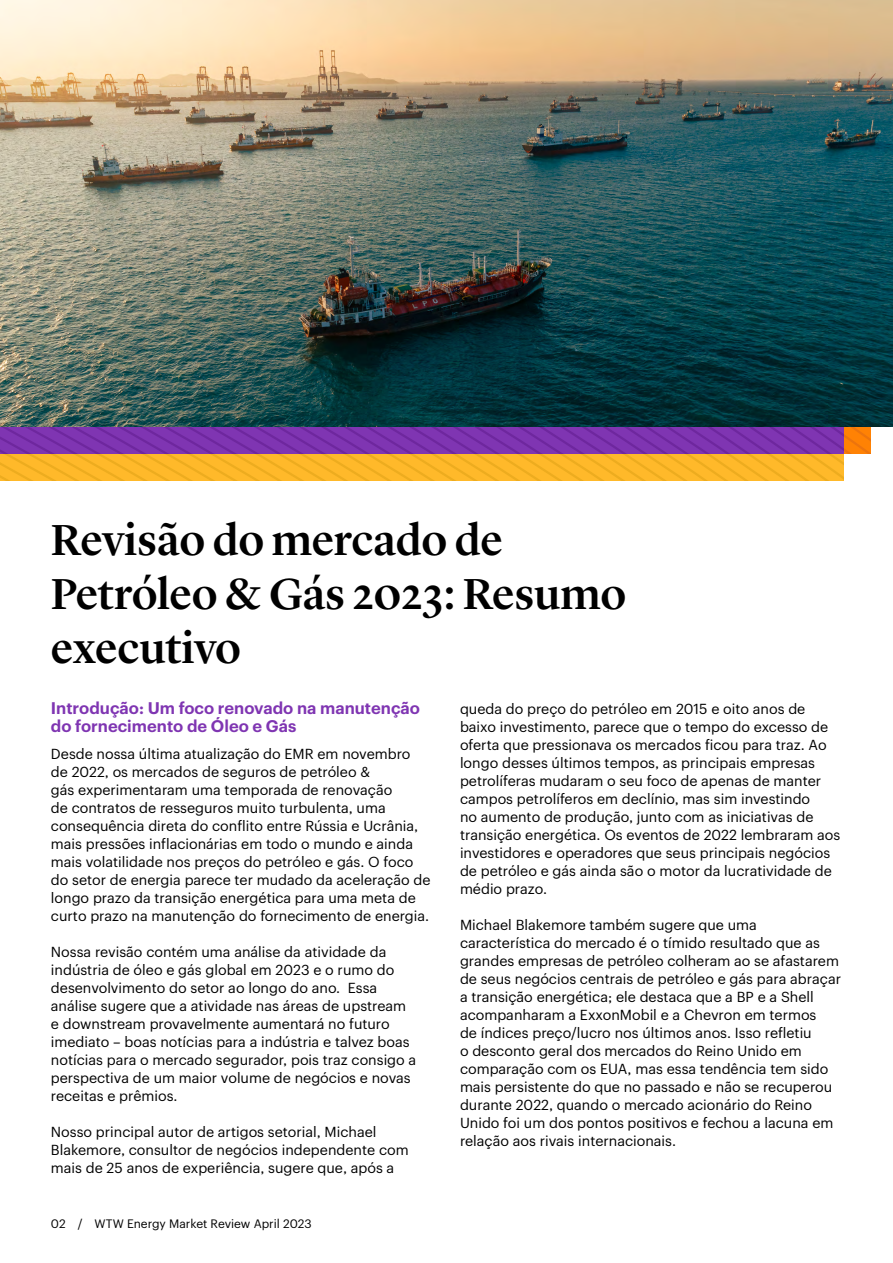
<style>
.page{position:relative;width:893px;height:1263px;background:#fff}
.page>*{position:absolute;margin:0;border:0;box-sizing:border-box;transform-origin:0 0}
.t1{font:500 45px/54px "Lyon Display";letter-spacing:-.005em;color:#000}
.t2{font:600 16.5px/18px "Graphik";color:#7f35b2}
.t3{font:14.25px/18px "Graphik";color:#000}
.t4{font:12px "Graphik";color:#000}
</style>
<div class="page">
<svg style="left:0;top:427px;width:871px;height:54px;background:#bd766b"></svg>
<img style="left:0;top:0;width:893px;height:427px">
<h1 class="t1" style="left:51px;top:509px;width:577px">Revisão do mercado de<br>Petróleo &amp; Gás 2023: Resumo executivo</h1>
<p class="t2" style="left:51px;top:698px;width:371px">Introdução: Um foco renovado na manutenção do fornecimento de Óleo e Gás</p>
<p class="t3" style="left:51px;top:744px;width:381px">Desde nossa última atualização do EMR em novembro de 2022, os mercados de seguros de petróleo &amp;<br>gás experimentaram uma temporada de renovação<br>de contratos de resseguros muito turbulenta, uma consequência direta do conflito entre Rússia e Ucrânia, mais pressões inflacionárias em todo o mundo e ainda mais volatilidade nos preços do petróleo e gás. O foco do setor de energia parece ter mudado da aceleração de longo prazo da transição energética para uma meta de curto prazo na manutenção do fornecimento de energia.</p>
<p class="t3" style="left:51px;top:942px;width:367px">Nossa revisão contém uma análise da atividade da indústria de óleo e gás global em 2023 e o rumo do desenvolvimento do setor ao longo do ano. Essa análise sugere que a atividade nas áreas de upstream e downstream provavelmente aumentará no futuro imediato – boas notícias para a indústria e talvez boas notícias para o mercado segurador, pois traz consigo a perspectiva de um maior volume de negócios e novas receitas e prêmios.</p>
<p class="t3" style="left:51px;top:1122px;width:359px">Nosso principal autor de artigos setorial, Michael<br>Blakemore, consultor de negócios independente com mais de 25 anos de experiência, sugere que, após a</p>
<p class="t4" style="left:51px;top:1215px;width:262px">02 / WTW Energy Market Review April 2023</p>
<p class="t3" style="left:460px;top:699px;width:382px">queda do preço do petróleo em 2015 e oito anos de baixo investimento, parece que o tempo do excesso de oferta que pressionava os mercados ficou para traz. Ao longo desses últimos tempos, as principais empresas petrolíferas mudaram o seu foco de apenas de manter campos petrolíferos em declínio, mas sim investindo<br>no aumento de produção, junto com as iniciativas de transição energética. Os eventos de 2022 lembraram aos investidores e operadores que seus principais negócios de petróleo e gás ainda são o motor da lucratividade de médio prazo.</p>
<p class="t3" style="left:460px;top:915px;width:383px">Michael Blakemore também sugere que uma característica do mercado é o tímido resultado que as grandes empresas de petróleo colheram ao se afastarem de seus negócios centrais de petróleo e gás para abraçar a transição energética; ele destaca que a BP e a Shell acompanharam a ExxonMobil e a Chevron em termos<br>de índices preço/lucro nos últimos anos. Isso refletiu<br>o desconto geral dos mercados do Reino Unido em comparação com os EUA, mas essa tendência tem sido mais persistente do que no passado e não se recuperou durante 2022, quando o mercado acionário do Reino Unido foi um dos pontos positivos e fechou a lacuna em relação aos rivais internacionais.</p>
</div>
